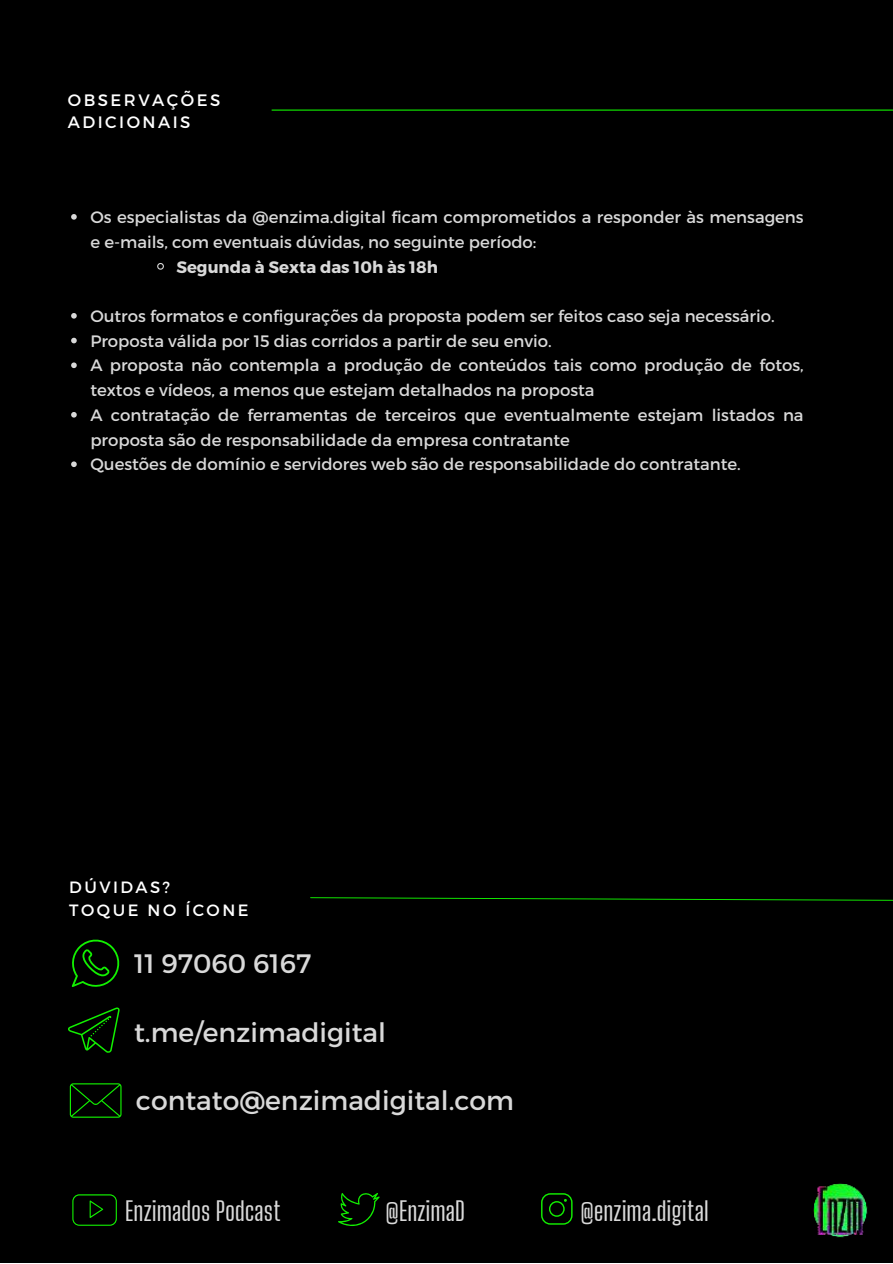
<style>
.page{position:relative;width:893px;height:1264px;background:#fff}
.page>*{position:absolute;margin:0;border:0;box-sizing:border-box;transform-origin:0 0}
.t1{font:26.7px "Montserrat";color:#d9d9d9}
.t2{font:26.55px "Montserrat";color:#d9d9d9}
.t3{font:500 25.95px "Big Shoulders Display";color:#d9d9d9}
.t4{font:16.5px/24.8px "Montserrat";color:#d9d9d9}
.t5{font:700 16.5px "Montserrat";color:#d9d9d9}
.t6{font:16.5px/22.5px "Montserrat";letter-spacing:.15em;color:#fff}
.t7{font:16.35px/22.2px "Montserrat";letter-spacing:.15em;color:#fff}
</style>
<div class="page">
<div style="left:0;top:0;width:892px;height:1262px;background:#000"></div>
<svg style="left:71px;top:939px;width:49px;height:48px"></svg>
<svg style="left:70px;top:1083px;width:51px;height:34px"></svg>
<hr style="left:272px;top:109px;width:620px;height:2px;background:#12f000">
<svg style="left:310px;top:897px;width:582px;height:4px"></svg>
<img style="left:813px;top:1183px;width:55px;height:55px">
<svg style="left:71px;top:214px;width:6px;height:6px"></svg>
<svg style="left:157px;top:263px;width:7px;height:7px"></svg>
<svg style="left:71px;top:313px;width:6px;height:5px"></svg>
<svg style="left:71px;top:338px;width:6px;height:5px"></svg>
<svg style="left:71px;top:362px;width:6px;height:6px"></svg>
<svg style="left:71px;top:412px;width:6px;height:5px"></svg>
<svg style="left:71px;top:461px;width:6px;height:6px"></svg>
<svg style="left:541px;top:1193px;width:31px;height:31px"></svg>
<svg style="left:338px;top:1193px;width:41px;height:32px"></svg>
<svg style="left:72px;top:1194px;width:45px;height:31px"></svg>
<svg style="left:68px;top:1007px;width:52px;height:46px"></svg>
<p class="t6" style="left:68px;top:88px;width:154px">OBSERVAÇÕES<br>ADICIONAIS</p>
<p class="t4" style="left:90px;top:205px;width:714px">Os especialistas da @enzima.digital ficam comprometidos a responder às mensagens e e-mails, com eventuais dúvidas, no seguinte período:</p>
<p class="t5" style="left:176px;top:256px;width:263px">Segunda à Sexta das 10h às 18h</p>
<p class="t4" style="left:90px;top:304px;width:714px">Outros formatos e configurações da proposta podem ser feitos caso seja necessário.<br>Proposta válida por 15 dias corridos a partir de seu envio.<br>A proposta não contempla a produção de conteúdos tais como produção de fotos, textos e vídeos, a menos que estejam detalhados na proposta<br>A contratação de ferramentas de terceiros que eventualmente estejam listados na proposta são de responsabilidade da empresa contratante<br>Questões de domínio e servidores web são de responsabilidade do contratante.</p>
<p class="t7" style="left:69px;top:876px;width:181px">DÚVIDAS?<br>TOQUE NO ÍCONE</p>
<h2 class="t2" style="left:134px;top:946px;width:179px">11 97060 6167</h2>
<h2 class="t2" style="left:134px;top:1015px;width:253px">t.me/enzimadigital</h2>
<h1 class="t1" style="left:136px;top:1083px;width:379px">contato@enzimadigital.com</h1>
<h3 class="t3" style="left:125px;top:1193px;width:157px">Enzimados Podcast</h3>
<h3 class="t3" style="left:385px;top:1193px;width:81px">@EnzimaD</h3>
<h3 class="t3" style="left:580px;top:1193px;width:130px">@enzima.digital</h3>
</div>
